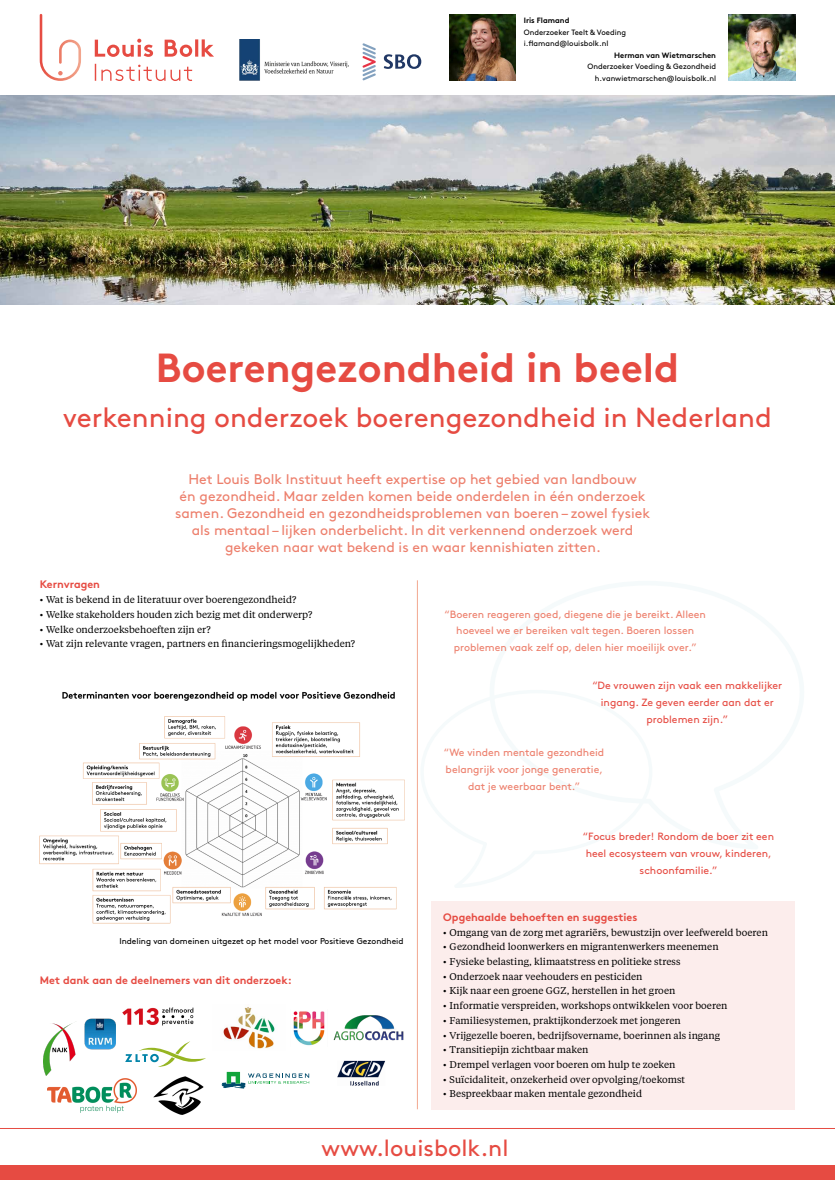
<style>
.page{position:relative;width:835px;height:1180px;background:#fff}
.page>*{position:absolute;margin:0;border:0;box-sizing:border-box;transform-origin:0 0}
.t1{font:700 40.6px "Brown Pro";color:#e64b42}
.t2{font:27.65px "Brown Pro";color:#e64b42}
.t3{font:23.17px "Brown Pro";color:#e64b42}
.t4{font:14px/16.8px "Brown Pro";color:#ed806d;text-align:center}
.t5{font:700 10.85px "Brown Pro";color:#e64b42}
.t6{font:10.5px/16.8px "Brown Pro";color:#ed806d;text-align:center}
.t7{font:10.5px/16.8px "Brown Pro";color:#e64b42;text-align:center}
.t8{font:9.8px "Tiempos Text";color:#000}
.t9{font:8.4px "Brown Pro";color:#000}
.t10{font:7.7px/11.5px "Brown Pro";color:#000}
.t11{font:700 7.7px "Brown Pro";color:#000}
</style>
<div class="page">
<div style="left:0;top:1165px;width:834px;height:15px;background:#e64b42"></div>
<hr style="left:0;top:1128px;width:834px;height:1px;background:#e64b42">
<hr style="left:417px;top:580px;width:1px;height:529px;background:#f2a890">
<svg style="left:40px;top:14px;width:41px;height:67px"></svg>
<svg style="left:95px;top:64px;width:97px;height:17px"></svg>
<svg style="left:95px;top:39px;width:119px;height:18px"></svg>
<img style="left:0;top:95px;width:834px;height:210px">
<div style="left:431px;top:901px;width:364px;height:208px;background:#fcedec"></div>
<img style="left:39px;top:691px;width:366px;height:233px">
<img style="left:728px;top:14px;width:66px;height:67px">
<img style="left:449px;top:14px;width:67px;height:67px">
<img style="left:122px;top:1007px;width:72px;height:19px">
<img style="left:223px;top:1007px;width:52px;height:42px">
<img style="left:153px;top:1076px;width:51px;height:39px">
<img style="left:293px;top:1011px;width:32px;height:35px">
<img style="left:333px;top:1015px;width:70px;height:26px">
<img style="left:337px;top:1060px;width:48px;height:26px">
<img style="left:85px;top:1018px;width:30px;height:32px">
<img style="left:47px;top:1078px;width:90px;height:34px">
<svg style="left:221px;top:1072px;width:88px;height:16px"></svg>
<svg style="left:125px;top:1041px;width:81px;height:26px"></svg>
<img style="left:44px;top:1021px;width:32px;height:54px">
<svg style="left:383px;top:54px;width:38px;height:15px"></svg>
<svg style="left:362px;top:43px;width:14px;height:37px"></svg>
<img style="left:239px;top:40px;width:110px;height:41px">
<p class="t11" style="left:523px;top:14px;width:47px">Iris Flamand</p>
<p class="t10" style="left:523px;top:26px;width:104px">Onderzoeker Teelt &amp; Voeding i.flamand@louisbolk.nl</p>
<p class="t11" style="left:614px;top:49px;width:103px">Herman van Wietmarschen</p>
<p class="t10" style="left:587px;top:60px;width:130px;text-align:right">Onderzoeker Voeding &amp; Gezondheid h.vanwietmarschen@louisbolk.nl</p>
<h1 class="t1" style="left:156px;top:335px;width:525px">Boerengezondheid in beeld</h1>
<h2 class="t2" style="left:63px;top:396px;width:710px">verkenning onderzoek boerengezondheid in Nederland</h2>
<p class="t4" style="left:175px;top:470px;width:476px">Het Louis Bolk Instituut heeft expertise op het gebied van landbouw<br>én gezondheid. Maar zelden komen beide onderdelen in één onderzoek samen. Gezondheid en gezondheidsproblemen van boeren – zowel fysiek als mentaal – lijken onderbelicht. In dit verkennend onderzoek werd gekeken naar wat bekend is en waar kennishiaten zitten.</p>
<p class="t5" style="left:40px;top:576px;width:62px">Kernvragen</p>
<p class="t8" style="left:40px;top:593px;width:258px">• Wat is bekend in de literatuur over boerengezondheid?</p>
<p class="t8" style="left:40px;top:608px;width:274px">• Welke stakeholders houden zich bezig met dit onderwerp?</p>
<p class="t8" style="left:40px;top:622px;width:173px">• Welke onderzoeksbehoeften zijn er?</p>
<p class="t8" style="left:40px;top:637px;width:317px">• Wat zijn relevante vragen, partners en financieringsmogelijkheden?</p>
<p class="t9" style="left:119px;top:935px;width:286px">Indeling van domeinen uitgezet op het model voor Positieve Gezondheid</p>
<p class="t5" style="left:40px;top:971px;width:253px">Met dank aan de deelnemers van dit onderzoek:</p>
<p class="t6" style="left:444px;top:604px;width:263px">“Boeren reageren goed, diegene die je bereikt. Alleen hoeveel we er bereiken valt tegen. Boeren lossen problemen vaak zelf op, delen hier moeilijk over.”</p>
<p class="t7" style="left:592px;top:676px;width:191px">“De vrouwen zijn vaak een makkelijker ingang. Ze geven eerder aan dat er problemen zijn.”</p>
<p class="t6" style="left:444px;top:743px;width:162px">“We vinden mentale gezondheid belangrijk voor jonge generatie, dat je weerbaar bent.”</p>
<p class="t7" style="left:583px;top:827px;width:192px">“Focus breder! Rondom de boer zit een heel ecosysteem van vrouw, kinderen, schoonfamilie.”</p>
<p class="t5" style="left:443px;top:908px;width:195px">Opgehaalde behoeften en suggesties</p>
<p class="t8" style="left:443px;top:925px;width:326px">• Omgang van de zorg met agrariërs, bewustzijn over leefwereld boeren</p>
<p class="t8" style="left:443px;top:940px;width:277px">• Gezondheid loonwerkers en migrantenwerkers meenemen</p>
<p class="t8" style="left:443px;top:955px;width:238px">• Fysieke belasting, klimaatstress en politieke stress</p>
<p class="t8" style="left:443px;top:969px;width:201px">• Onderzoek naar veehouders en pesticiden</p>
<p class="t8" style="left:443px;top:984px;width:233px">• Kijk naar een groene GGZ, herstellen in het groen</p>
<p class="t8" style="left:443px;top:999px;width:285px">• Informatie verspreiden, workshops ontwikkelen voor boeren</p>
<p class="t8" style="left:443px;top:1013px;width:239px">• Familiesystemen, praktijkonderzoek met jongeren</p>
<p class="t8" style="left:443px;top:1028px;width:278px">• Vrijgezelle boeren, bedrijfsovername, boerinnen als ingang</p>
<p class="t8" style="left:443px;top:1043px;width:147px">• Transitiepijn zichtbaar maken</p>
<p class="t8" style="left:443px;top:1058px;width:234px">• Drempel verlagen voor boeren om hulp te zoeken</p>
<p class="t8" style="left:443px;top:1072px;width:243px">• Suïcidaliteit, onzekerheid over opvolging/toekomst</p>
<p class="t8" style="left:443px;top:1087px;width:200px">• Bespreekbaar maken mentale gezondheid</p>
<h3 class="t3" style="left:321px;top:1130px;width:188px">www.louisbolk.nl</h3>
</div>
